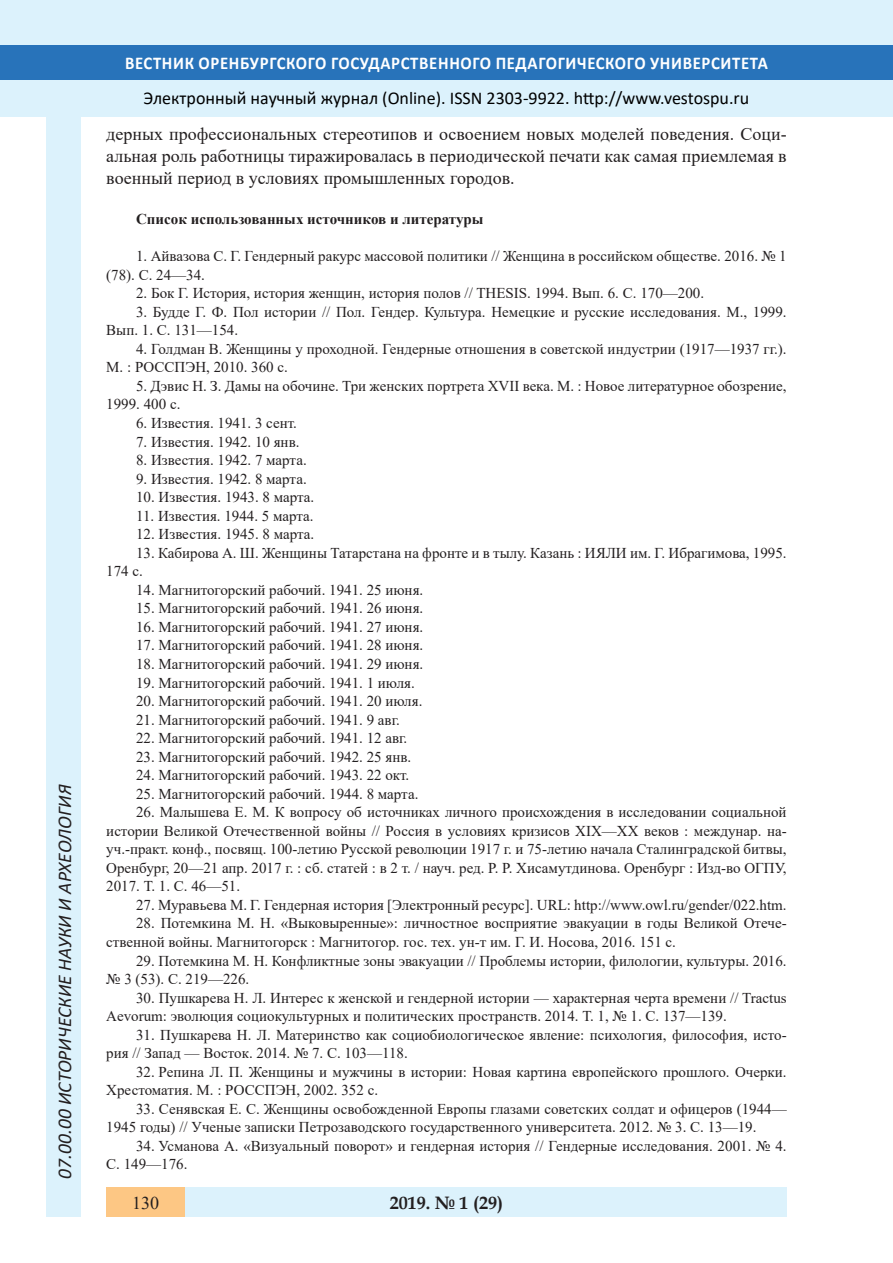
<style>
.page{position:relative;width:893px;height:1263px;background:#fff}
.page>*{position:absolute;margin:0;border:0;box-sizing:border-box;transform-origin:0 0}
.t1{font:italic 19.5px "Calibri";color:#231f20}
.Стиль2{font:18px/21.9px "Times New Roman";color:#231f20;text-align:justify}
.t2{font:18px "Calibri";color:#000}
.t3{font:700 18px "Calibri";letter-spacing:.04em;color:#fff;scale:.93 1}
.t4{font:700 18px "Book Antiqua";color:#231f20}
.литература{font:15px/18.6px "Times New Roman";color:#231f20}
.литература-2{font:700 15px "Times New Roman";color:#231f20}
</style>
<div class="page">
<div style="left:0;top:0;width:893px;height:116px;background:#dcf2fc"></div>
<div style="left:0;top:45px;width:893px;height:34px;background:#2873ba"></div>
<div style="left:106px;top:1188px;width:681px;height:29px;background:#dcf2fc"></div>
<div style="left:106px;top:1188px;width:79px;height:29px;background:#fdc784"></div>
<div style="left:47px;top:116px;width:34px;height:1101px;background:#dcf2fc"></div>
<h1 class="t1" style="left:51px;top:1179px;width:395px;rotate:-90deg">07.00.00 ИСТОРИЧЕСКИЕ НАУКИ И АРХЕОЛОГИЯ</h1>
<h1 class="t1" style="left:51px;top:1105px;width:206px;rotate:-90deg">БИОЛОГИЧЕСКИЕ НАУКИ</h1>
<h1 class="t1" style="left:51px;top:1169px;width:11px;rotate:-90deg">3</h1>
<p class="t3" style="left:125px;top:50px;width:693px">ВЕСТНИК ОРЕНБУРГСКОГО ГОСУДАРСТВЕННОГО ПЕДАГОГИЧЕСКОГО УНИВЕРСИТЕТА</p>
<p class="t2" style="left:144px;top:85px;width:607px">Электронный научный журнал (Online). ISSN 2303-9922. http://www.vestospu.ru</p>
<p class="t2" style="left:583px;top:85px;width:13px">t</p>
<p class="t2" style="left:583px;top:85px;width:13px">t</p>
<p class="Стиль2" style="left:106px;top:122px;width:682px">дерных профессиональных стереотипов и освоением новых моделей поведения. Соци&shy;альная роль работницы тиражировалась в периодической печати как самая приемлемая в военный период в условиях промышленных городов.</p>
<p class="литература-2" style="left:136px;top:208px;width:349px">Список использованных источников и литературы</p>
<p class="литература" style="left:106px;top:246px;width:682px;text-indent:30px">1. Айвазова С. Г. Гендерный ракурс массовой политики // Женщина в российском обществе. 2016. № 1 (78). С. 24—34.</p>
<p class="литература" style="left:136px;top:283px;width:569px">2. Бок Г. История, история женщин, история полов // THESIS. 1994. Вып. 6. С. 170—200.</p>
<p class="литература" style="left:106px;top:302px;width:682px;text-indent:30px">3. Будде Г. Ф. Пол истории // Пол. Гендер. Культура. Немецкие и русские исследования. М., 1999.<br>Вып. 1. С. 131—154.</p>
<p class="литература" style="left:106px;top:339px;width:682px;text-indent:30px">4. Голдман В. Женщины у проходной. Гендерные отношения в советской индустрии (1917—1937 гг.).<br>М. : РОССПЭН, 2010. 360 с.</p>
<p class="литература" style="left:106px;top:376px;width:682px;text-indent:30px">5. Дэвис Н. З. Дамы на обочине. Три женских портрета XVII века. М. : Новое литературное обозрение,<br>1999. 400 с.</p>
<p class="литература" style="left:136px;top:413px;width:162px">6. Известия. 1941. 3 сент.</p>
<p class="литература" style="left:136px;top:432px;width:165px">7. Известия. 1942. 10 янв.</p>
<p class="литература" style="left:136px;top:450px;width:172px">8. Известия. 1942. 7 марта.</p>
<p class="литература" style="left:136px;top:469px;width:172px">9. Известия. 1942. 8 марта.</p>
<p class="литература" style="left:136px;top:487px;width:180px">10. Известия. 1943. 8 марта.</p>
<p class="литература" style="left:136px;top:506px;width:179px">11. Известия. 1944. 5 марта.</p>
<p class="литература" style="left:136px;top:524px;width:180px">12. Известия. 1945. 8 марта.</p>
<p class="литература" style="left:106px;top:543px;width:682px;text-indent:30px">13. Кабирова А. Ш. Женщины Татарстана на фронте и в тылу. Казань : ИЯЛИ им. Г. Ибрагимова, 1995.<br>174 с.</p>
<p class="литература" style="left:136px;top:580px;width:289px">14. Магнитогорский рабочий. 1941. 25 июня.</p>
<p class="литература" style="left:136px;top:598px;width:289px">15. Магнитогорский рабочий. 1941. 26 июня.</p>
<p class="литература" style="left:136px;top:617px;width:289px">16. Магнитогорский рабочий. 1941. 27 июня.</p>
<p class="литература" style="left:136px;top:636px;width:289px">17. Магнитогорский рабочий. 1941. 28 июня.</p>
<p class="литература" style="left:136px;top:654px;width:289px">18. Магнитогорский рабочий. 1941. 29 июня.</p>
<p class="литература" style="left:136px;top:673px;width:280px">19. Магнитогорский рабочий. 1941. 1 июля.</p>
<p class="литература" style="left:136px;top:691px;width:288px">20. Магнитогорский рабочий. 1941. 20 июля.</p>
<p class="литература" style="left:136px;top:710px;width:265px">21. Магнитогорский рабочий. 1941. 9 авг.</p>
<p class="литература" style="left:136px;top:728px;width:273px">22. Магнитогорский рабочий. 1941. 12 авг.</p>
<p class="литература" style="left:136px;top:747px;width:277px">23. Магнитогорский рабочий. 1942. 25 янв.</p>
<p class="литература" style="left:136px;top:765px;width:275px">24. Магнитогорский рабочий. 1943. 22 окт.</p>
<p class="литература" style="left:136px;top:784px;width:284px">25. Магнитогорский рабочий. 1944. 8 марта.</p>
<p class="литература" style="left:106px;top:802px;width:682px;text-align:justify;text-indent:30px">26. Малышева Е. М. К вопросу об источниках личного происхождения в исследовании социальной истории Великой Отечественной войны // Россия в условиях кризисов XIX—XX веков : междунар. на&shy;уч.-практ. конф., посвящ. 100-летию Русской революции 1917 г. и 75-летию начала Сталинградской битвы, Оренбург, 20—21 апр. 2017 г. : сб. статей : в 2 т. / науч. ред. Р. Р. Хисамутдинова. Оренбург : Изд-во ОГПУ, 2017. Т. 1. С. 46—51.</p>
<p class="литература" style="left:136px;top:895px;width:652px">27. Муравьева М. Г. Гендерная история [Электронный ресурс]. URL: http://www.owl.ru/gender/022.htm.</p>
<p class="литература" style="left:106px;top:914px;width:682px;text-indent:30px">28. Потемкина М. Н. «Выковыренные»: личностное восприятие эвакуации в годы Великой Отече&shy;ственной войны. Магнитогорск : Магнитогор. гос. тех. ун-т им. Г. И. Носова, 2016. 151 с.</p>
<p class="литература" style="left:106px;top:951px;width:682px;text-indent:30px">29. Потемкина М. Н. Конфликтные зоны эвакуации // Проблемы истории, филологии, культуры. 2016. № 3 (53). С. 219—226.</p>
<p class="литература" style="left:106px;top:988px;width:682px;text-indent:30px">30. Пушкарева Н. Л. Интерес к женской и гендерной истории — характерная черта времени // Tractus<br>Aevorum: эволюция социокультурных и политических пространств. 2014. Т. 1, № 1. С. 137—139.</p>
<p class="литература" style="left:106px;top:1025px;width:682px;text-indent:30px">31. Пушкарева Н. Л. Материнство как социобиологическое явление: психология, философия, исто&shy;рия // Запад — Восток. 2014. № 7. С. 103—118.</p>
<p class="литература" style="left:106px;top:1062px;width:682px;text-indent:30px">32. Репина Л. П. Женщины и мужчины в истории: Новая картина европейского прошлого. Очерки.<br>Хрестоматия. М. : РОССПЭН, 2002. 352 с.</p>
<p class="литература" style="left:106px;top:1099px;width:682px;text-indent:30px">33. Сенявская Е. С. Женщины освобожденной Европы глазами советских солдат и офицеров (1944—<br>1945 годы) // Ученые записки Петрозаводского государственного университета. 2012. № 3. С. 13—19.</p>
<p class="литература" style="left:106px;top:1136px;width:682px;text-indent:30px">34. Усманова А. «Визуальный поворот» и гендерная история // Гендерные исследования. 2001. № 4.<br>С. 149—176.</p>
<p class="t4" style="left:390px;top:1190px;width:115px">2019. № 1 (29)</p>
<p class="Стиль2" style="left:132px;top:1191px;width:28px">130</p>
<p class="t4" style="left:460px;top:1190px;width:39px">2 6</p>
<p class="t4" style="left:417px;top:1190px;width:10px">8</p>
<p class="t4" style="left:488px;top:1190px;width:10px">5</p>
</div>
